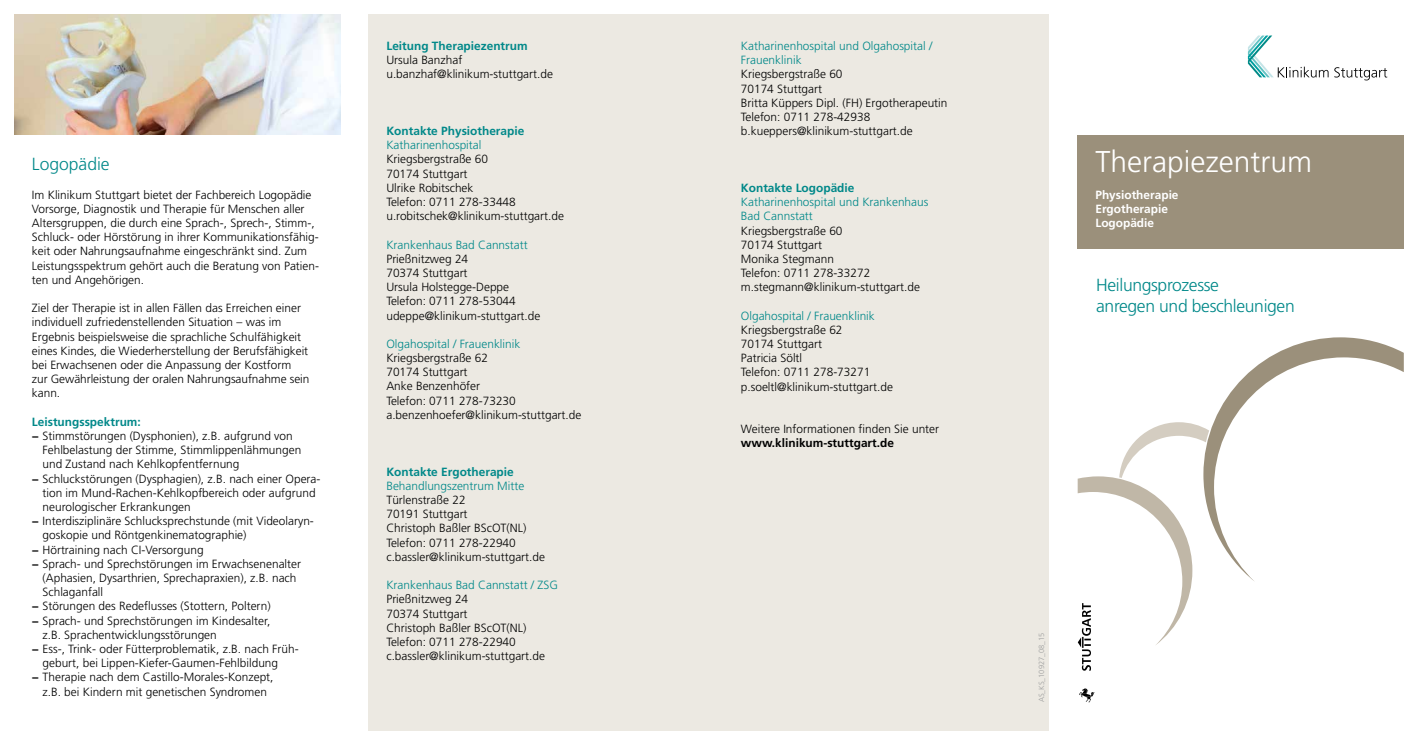
<style>
.page{position:relative;width:1418px;height:745px;background:#fff}
.page>*{position:absolute;margin:0;border:0;box-sizing:border-box;transform-origin:0 0}
.t1{font:300 30px "Frutiger LT";color:#fff}
.t2{font:300 17.5px/21.2px "Frutiger LT";letter-spacing:-.02em;color:#008889}
.t3{font:300 17.5px "Frutiger LT";color:#008889}
.t4{font:300 11.88px/14.1px "Frutiger LT";color:#000}
.t5{font:300 11.88px/14.1px "Frutiger LT";color:#008889}
.t6{font:700 11.88px "Frutiger LT";color:#008889}
.t7{font:700 11.88px/14.1px "Frutiger LT";color:#fff}
.t8{font:700 11.88px "Frutiger LT";color:#000}
.t9{font:300 7.5px "Frutiger LT";color:#9c9d9d}
.s1{font-weight:700}
</style>
<div class="page">
<div style="left:1077px;top:135px;width:326px;height:113px;background:#9b907b"></div>
<svg style="left:1079px;top:688px;width:15px;height:13px"></svg>
<svg style="left:1247px;top:35px;width:81px;height:42px"></svg>
<svg style="left:1334px;top:67px;width:53px;height:13px"></svg>
<div style="left:369px;top:14px;width:680px;height:716px;background:#ece9e2"></div>
<svg style="left:1077px;top:422px;width:126px;height:248px"></svg>
<svg style="left:1203px;top:337px;width:200px;height:244px"></svg>
<img style="left:14px;top:14px;width:326px;height:121px">
<h2 class="t3" style="left:32px;top:154px;width:79px">Logopädie</h2>
<p class="t4" style="left:32px;top:187px;width:289px">Im Klinikum Stuttgart bietet der Fachbereich Logopädie Vorsorge, Diagnostik und Therapie für Menschen aller Altersgruppen, die durch eine Sprach-, Sprech-, Stimm-, Schluck- oder Hörstörung in ihrer Kommunikationsfähig&shy;keit oder Nahrungsaufnahme eingeschränkt sind. Zum Leistungsspektrum gehört auch die Beratung von Patien&shy;ten und Angehörigen.</p>
<p class="t4" style="left:32px;top:301px;width:279px">Ziel der Therapie ist in allen Fällen das Erreichen einer individuell zufriedenstellenden Situation – was im Ergebnis beispielsweise die sprachliche Schulfähigkeit eines Kindes, die Wiederherstellung der Berufsfähigkeit bei Erwachsenen oder die Anpassung der Kostform zur Gewährleistung der oralen Nahrungsaufnahme sein kann.</p>
<p class="t6" style="left:32px;top:414px;width:110px">Leistungsspektrum:</p>
<p class="t4" style="left:32px;top:428px;width:262px"><span class="s1">−</span> Stimmstörungen (Dysphonien), z.B. aufgrund von</p>
<p class="t4" style="left:43px;top:443px;width:260px">Fehlbelastung der Stimme, Stimmlippenlähmungen</p>
<p class="t4" style="left:43px;top:457px;width:198px">und Zustand nach Kehlkopfentfernung</p>
<p class="t4" style="left:32px;top:471px;width:290px"><span class="s1">−</span> Schluckstörungen (Dysphagien), z.B. nach einer Opera-</p>
<p class="t4" style="left:43px;top:485px;width:274px">tion im Mund-Rachen-Kehlkopfbereich oder aufgrund</p>
<p class="t4" style="left:43px;top:499px;width:150px">neurologischer Erkrankungen</p>
<p class="t4" style="left:32px;top:514px;width:283px"><span class="s1">−</span> Interdisziplinäre Schlucksprechstunde (mit Videolaryn-</p>
<p class="t4" style="left:43px;top:528px;width:205px">goskopie und Röntgenkinematographie)</p>
<p class="t4" style="left:32px;top:542px;width:173px"><span class="s1">−</span> Hörtraining nach CI-Versorgung</p>
<p class="t4" style="left:32px;top:556px;width:271px"><span class="s1">−</span> Sprach- und Sprechstörungen im Erwachsenenalter</p>
<p class="t4" style="left:43px;top:570px;width:255px">(Aphasien, Dysarthrien, Sprechapraxien), z.B. nach</p>
<p class="t4" style="left:43px;top:584px;width:62px">Schlaganfall</p>
<p class="t4" style="left:32px;top:599px;width:240px"><span class="s1">−</span> Störungen des Redeflusses (Stottern, Poltern)</p>
<p class="t4" style="left:32px;top:613px;width:240px"><span class="s1">−</span> Sprach- und Sprechstörungen im Kindesalter,</p>
<p class="t4" style="left:43px;top:627px;width:176px">z.B. Sprachentwicklungsstörungen</p>
<p class="t4" style="left:32px;top:641px;width:268px"><span class="s1">−</span> Ess-, Trink- oder Fütterproblematik, z.B. nach Früh-</p>
<p class="t4" style="left:43px;top:655px;width:237px">geburt, bei Lippen-Kiefer-Gaumen-Fehlbildung</p>
<p class="t4" style="left:32px;top:669px;width:243px"><span class="s1">−</span> Therapie nach dem Castillo-Morales-Konzept,</p>
<p class="t4" style="left:43px;top:684px;width:226px">z.B. bei Kindern mit genetischen Syndromen</p>
<p class="t6" style="left:386px;top:39px;width:143px">Leitung Therapiezentrum</p>
<p class="t4" style="left:386px;top:53px;width:168px">Ursula Banzhaf u.banzhaf@klinikum-stuttgart.de</p>
<p class="t6" style="left:386px;top:124px;width:139px">Kontakte Physiotherapie</p>
<p class="t5" style="left:386px;top:138px;width:97px">Katharinenhospital</p>
<p class="t4" style="left:386px;top:152px;width:179px">Kriegsbergstraße 60<br>70174 Stuttgart<br>Ulrike Robitschek<br>Telefon: 0711 278-33448 u.robitschek@klinikum-stuttgart.de</p>
<p class="t5" style="left:386px;top:237px;width:143px">Krankenhaus Bad Cannstatt</p>
<p class="t4" style="left:386px;top:251px;width:155px">Prießnitzweg 24<br>70374 Stuttgart<br>Ursula Holstegge-Deppe<br>Telefon: 0711 278-53044 udeppe@klinikum-stuttgart.de</p>
<p class="t5" style="left:386px;top:336px;width:135px">Olgahospital / Frauenklinik</p>
<p class="t4" style="left:386px;top:351px;width:196px">Kriegsbergstraße 62<br>70174 Stuttgart<br>Anke Benzenhöfer<br>Telefon: 0711 278-73230 a.benzenhoefer@klinikum-stuttgart.de</p>
<p class="t6" style="left:386px;top:464px;width:129px">Kontakte Ergotherapie</p>
<p class="t5" style="left:386px;top:478px;width:139px">Behandlungszentrum Mitte</p>
<p class="t4" style="left:386px;top:492px;width:160px">Türlenstraße 22<br>70191 Stuttgart<br>Christoph Baßler BScOT(NL)<br>Telefon: 0711 278-22940 c.bassler@klinikum-stuttgart.de</p>
<p class="t5" style="left:386px;top:577px;width:173px">Krankenhaus Bad Cannstatt / ZSG</p>
<p class="t4" style="left:386px;top:592px;width:160px">Prießnitzweg 24<br>70374 Stuttgart<br>Christoph Baßler BScOT(NL)<br>Telefon: 0711 278-22940 c.bassler@klinikum-stuttgart.de</p>
<p class="t5" style="left:741px;top:39px;width:193px">Katharinenhospital und Olgahospital /<br>Frauenklinik</p>
<p class="t4" style="left:741px;top:67px;width:208px">Kriegsbergstraße 60<br>70174 Stuttgart<br>Britta Küppers Dipl. (FH) Ergotherapeutin<br>Telefon: 0711 278-42938 b.kueppers@klinikum-stuttgart.de</p>
<p class="t6" style="left:741px;top:181px;width:115px">Kontakte Logopädie</p>
<p class="t5" style="left:741px;top:195px;width:189px">Katharinenhospital und Krankenhaus<br>Bad Cannstatt</p>
<p class="t4" style="left:741px;top:223px;width:181px">Kriegsbergstraße 60<br>70174 Stuttgart<br>Monika Stegmann<br>Telefon: 0711 278-33272 m.stegmann@klinikum-stuttgart.de</p>
<p class="t5" style="left:741px;top:308px;width:135px">Olgahospital / Frauenklinik</p>
<p class="t4" style="left:741px;top:322px;width:153px">Kriegsbergstraße 62<br>70174 Stuttgart<br>Patricia Söltl<br>Telefon: 0711 278-73271 p.soeltl@klinikum-stuttgart.de</p>
<p class="t4" style="left:741px;top:422px;width:200px">Weitere Informationen finden Sie unter</p>
<p class="t8" style="left:741px;top:436px;width:155px">www.klinikum-stuttgart.de</p>
<h1 class="t1" style="left:1095px;top:144px;width:218px">Therapiezentrum</h1>
<p class="t7" style="left:1095px;top:187px;width:85px">Physiotherapie<br>Ergotherapie<br>Logopädie</p>
<h2 class="t2" style="left:1096px;top:274px;width:200px">Heilungsprozesse<br>anregen und beschleunigen</h2>
<p class="t9" style="left:1037px;top:702px;width:71px;rotate:-90deg">AS_KS_10927_08_15</p>
</div>
